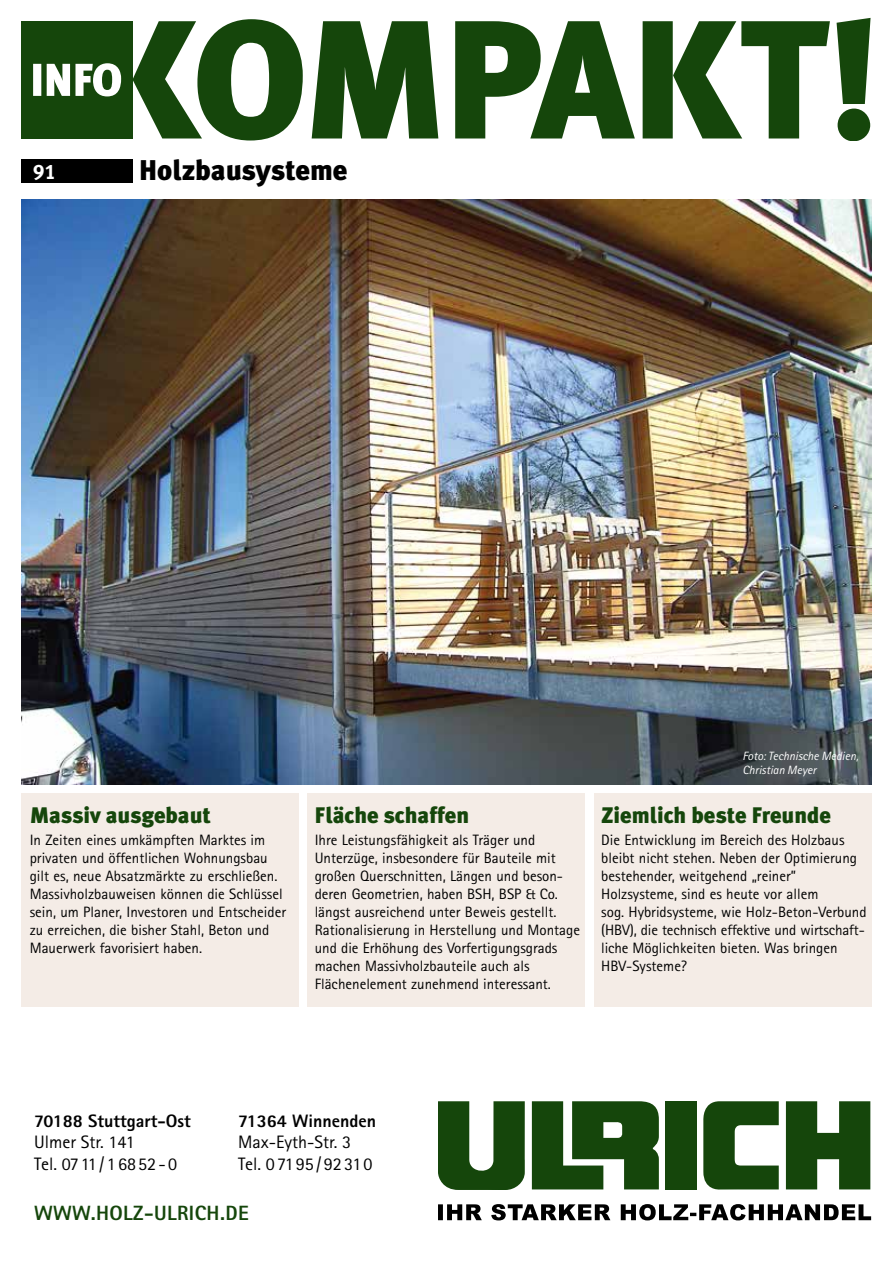
<style>
.page{position:relative;width:893px;height:1263px;background:#fff}
.page>*{position:absolute;margin:0;border:0;box-sizing:border-box;transform-origin:0 0}
.t1{font:900 28.5px "Meta Plus";color:#000}
.t2{font:900 22.5px "Meta Plus";color:#15460b}
.t3{font:21px "Meta Plus Bold Caps";color:#fff}
.t4{font:800 20.7px "Rotis Sans Serif";letter-spacing:.02em;color:#15460b}
.t5{font:18px/21.6px "Rotis Sans Serif";color:#000}
.t6{font:800 18px "Rotis Sans Serif";color:#000}
.t7{font:15px/18px "Rotis Sans Serif";color:#000}
.t8{font:italic 12px/14.4px "Rotis Sans Serif";color:#fff}
</style>
<div class="page">
<div style="left:21px;top:21px;width:112px;height:117px;background:#15460b"></div>
<svg style="left:133px;top:18px;width:737px;height:123px;fill:#15460b"></svg>
<svg style="left:33px;top:63px;width:88px;height:33px"></svg>
<div style="left:21px;top:793px;width:278px;height:214px;background:#f4ece6"></div>
<div style="left:594px;top:793px;width:278px;height:214px;background:#f4ece6"></div>
<div style="left:308px;top:793px;width:277px;height:214px;background:#f4ece6"></div>
<img style="left:21px;top:200px;width:851px;height:584px">
<div style="left:21px;top:160px;width:111px;height:23px;background:#000"></div>
<div style="left:665px;top:1101px;width:32px;height:88px;background:#15460b"></div>
<svg style="left:786px;top:1101px;width:84px;height:88px"></svg>
<svg style="left:532px;top:1101px;width:127px;height:88px;background:#3b6432"></svg>
<svg style="left:703px;top:1101px;width:76px;height:89px"></svg>
<svg style="left:438px;top:1101px;width:87px;height:89px"></svg>
<svg style="left:438px;top:1204px;width:433px;height:16px"></svg>
<h3 class="t3" style="left:33px;top:159px;width:24px">91</h3>
<h1 class="t1" style="left:139px;top:154px;width:210px">Holzbausysteme</h1>
<p class="t8" style="left:742px;top:748px;width:118px">Foto: Technische Medien,<br>Christian Meyer</p>
<h2 class="t2" style="left:30px;top:802px;width:183px">Massiv ausgebaut</h2>
<h2 class="t2" style="left:315px;top:802px;width:156px">Fläche schaffen</h2>
<h2 class="t2" style="left:601px;top:802px;width:231px">Ziemlich beste Freunde</h2>
<p class="t7" style="left:30px;top:831px;width:258px">In Zeiten eines umkämpften Marktes im privaten und öffentlichen Wohnungsbau gilt es, neue Absatzmärkte zu erschließen.<br>Massivholzbauweisen können die Schlüssel sein, um Planer, Investoren und Entscheider zu erreichen, die bisher Stahl, Beton und Mauerwerk favorisiert haben.</p>
<p class="t7" style="left:315px;top:831px;width:267px">Ihre Leistungsfähigkeit als Träger und Unterzüge, insbesondere für Bauteile mit großen Querschnitten, Längen und beson&shy;deren Geometrien, haben BSH, BSP &amp; Co. längst ausreichend unter Beweis gestellt.<br>Rationalisierung in Herstellung und Montage und die Erhöhung des Vorfertigungsgrads machen Massivholzbauteile auch als Flächenelement zunehmend interessant.</p>
<p class="t7" style="left:601px;top:831px;width:267px">Die Entwicklung im Bereich des Holzbaus bleibt nicht stehen. Neben der Optimierung bestehender, weitgehend „reiner” Holzsysteme, sind es heute vor allem<br>sog. Hybridsysteme, wie Holz-Beton-Verbund (HBV), die technisch effektive und wirtschaft&shy;liche Möglichkeiten bieten. Was bringen HBV-Systeme?</p>
<p class="t6" style="left:34px;top:1109px;width:158px">70188 Stuttgart-Ost</p>
<p class="t5" style="left:34px;top:1131px;width:145px">Ulmer Str. 141<br>Tel. 0711/16852-0</p>
<p class="t6" style="left:238px;top:1109px;width:140px">71364 Winnenden</p>
<p class="t5" style="left:238px;top:1131px;width:136px">Max-Eyth-Str. 3<br>Tel. 0 7195/ 92310</p>
<h3 class="t4" style="left:34px;top:1200px;width:216px">WWW.HOLZ-ULRICH.DE</h3>
</div>
